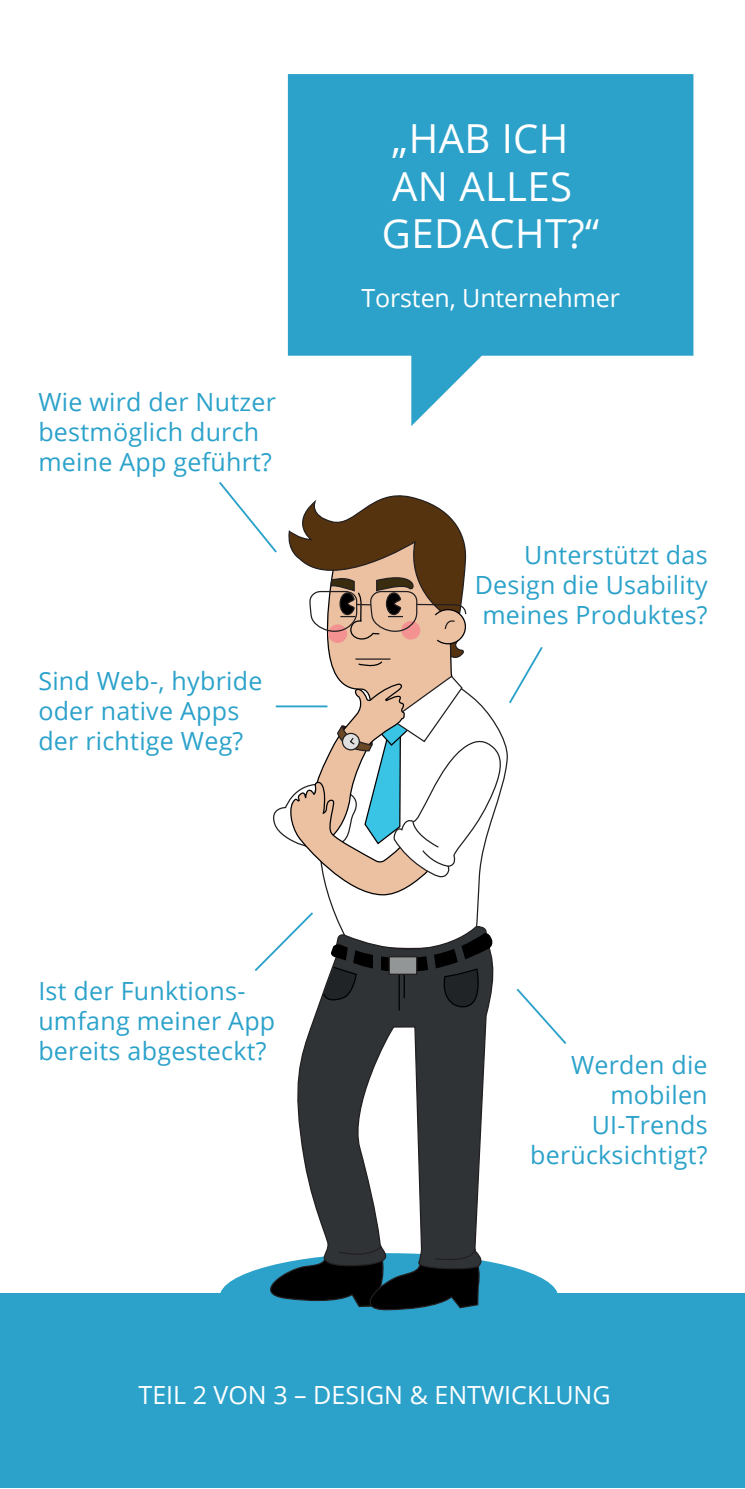
<style>
.page{position:relative;width:745px;height:1489px;background:#fff}
.page>*{position:absolute;margin:0;border:0;box-sizing:border-box;transform-origin:0 0}
.t1{font:40px/47.5px "Open Sans";letter-spacing:.01em;color:#fff}
.t2{font:25px/30px "Open Sans";letter-spacing:.01em;color:#2ca2ca}
.t3{font:25px "Open Sans";color:#fff}
</style>
<div class="page">
<div style="left:219px;top:1253px;width:338px;height:87px;background:#2ca2ca;border-radius:50%"></div>
<div style="left:0;top:1293px;width:744px;height:194px;background:#2ca2ca"></div>
<svg style="left:288px;top:74px;width:405px;height:352px;fill:#2ca2ca"></svg>
<svg style="left:297px;top:1046px;width:200px;height:218px"></svg>
<svg style="left:248px;top:1203px;width:234px;height:108px"></svg>
<svg style="left:219px;top:482px;width:348px;height:564px"></svg>
<h1 class="t1" style="left:381px;top:114px;width:219px">„HAB ICH<br>AN ALLES<br>GEDACHT?“</h1>
<p class="t2" style="left:38px;top:386px;width:239px">Wie wird der Nutzer bestmöglich durch meine App geführt?</p>
<p class="t2" style="left:38px;top:665px;width:225px">Sind Web-, hybride oder native Apps der richtige Weg?</p>
<p class="t3" style="left:361px;top:280px;width:260px">Torsten, Unternehmer</p>
<p class="t2" style="left:474px;top:539px;width:234px;text-align:right">Unterstützt das<br>Design die Usability meines Produktes?</p>
<p class="t2" style="left:38px;top:975px;width:238px">Ist der Funktions&shy;umfang meiner App bereits abgesteckt?</p>
<p class="t2" style="left:530px;top:1049px;width:179px;text-align:right">Werden die mobilen<br>UI-Trends berücksichtigt?</p>
<p class="t3" style="left:138px;top:1377px;width:473px">TEIL 2 VON 3 – DESIGN &amp; ENTWICKLUNG</p>
</div>
